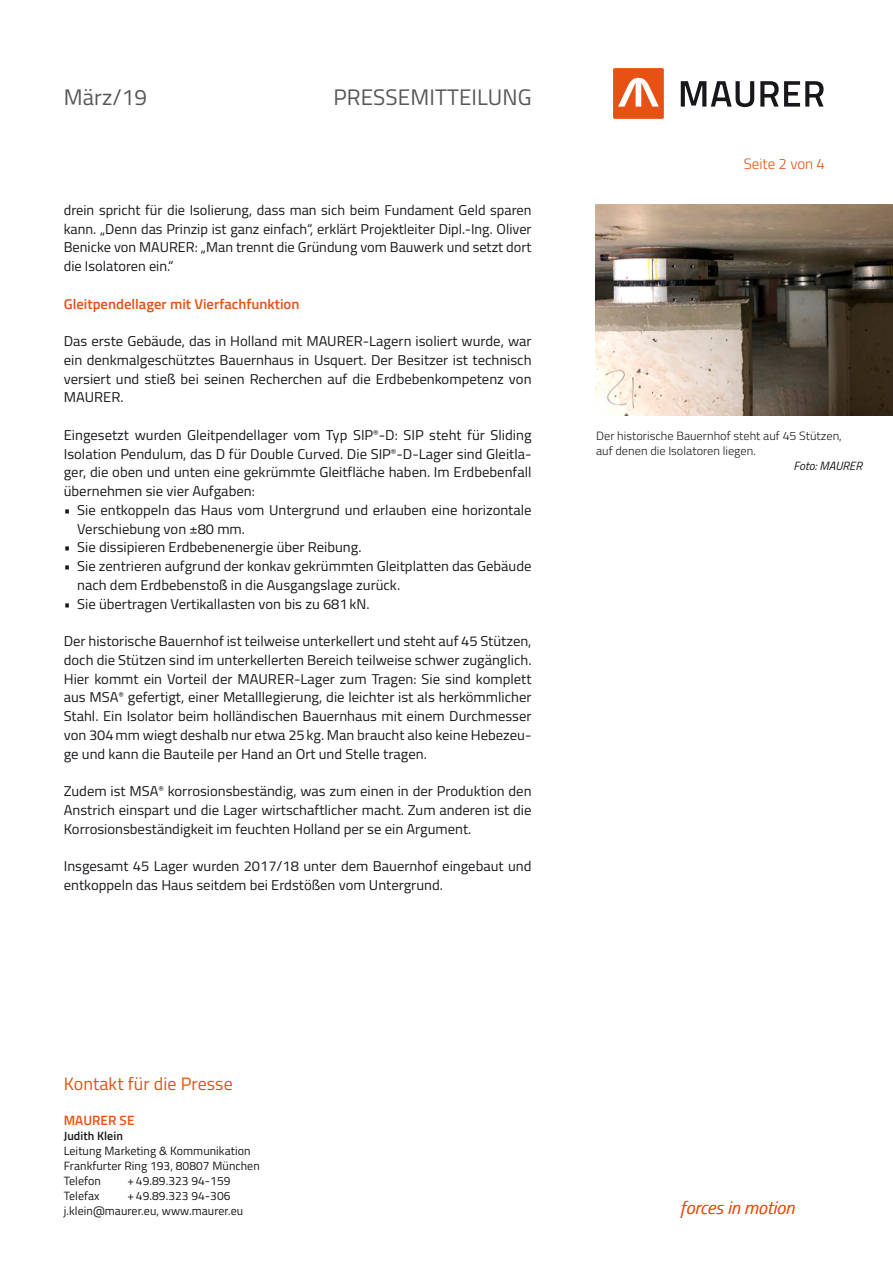
<style>
.page{position:relative;width:893px;height:1263px;background:#fff}
.page>*{position:absolute;margin:0;border:0;box-sizing:border-box;transform-origin:0 0}
.t1{font:22.5px "Titillium";letter-spacing:.005em;color:#58585a}
.t2{font:18px "Titillium";letter-spacing:.005em;color:#e75113}
.t3{font:italic 300 18px "Titillium";letter-spacing:.005em;color:#e75113}
.t4{font:300 15px "Titillium";color:#e75113}
.t5{font:14.25px/18.8px "Titillium";color:#1a171c;text-align:justify}
.t6{font:600 14.25px "Titillium";color:#e75113}
.t7{font:600 13.5px "Titillium";letter-spacing:.005em;color:#e75113}
.t8{font:12px/15px "Titillium";letter-spacing:.005em;color:#1a171c}
.t9{font:300 12px/15px "Titillium";color:#1a171c}
.t10{font:600 12px "Titillium";letter-spacing:.005em;color:#1a171c}
.t11{font:italic 12px "Titillium";color:#1a171c}
</style>
<div class="page">
<div style="left:613px;top:68px;width:51px;height:51px;background:#e75113;border-radius:2px"></div>
<svg style="left:681px;top:81px;width:73px;height:26px"></svg>
<svg style="left:760px;top:81px;width:64px;height:26px"></svg>
<svg style="left:618px;top:78px;width:41px;height:29px"></svg>
<img style="left:595px;top:204px;width:298px;height:211px">
<h1 class="t1" style="left:64px;top:81px;width:85px">März/19</h1>
<h1 class="t1" style="left:333px;top:81px;width:200px">PRESSEMITTEILUNG</h1>
<p class="t5" style="left:64px;top:200px;width:469px">drein spricht für die Isolierung, dass man sich beim Fundament Geld sparen kann. „Denn das Prinzip ist ganz einfach“, erklärt Projektleiter Dipl.-Ing. Oliver Benicke von MAURER: „Man trennt die Gründung vom Bauwerk und setzt dort die Isolatoren ein.“</p>
<p class="t6" style="left:64px;top:293px;width:237px">Gleitpendellager mit Vierfachfunktion</p>
<p class="t5" style="left:64px;top:331px;width:469px">Das erste Gebäude, das in Holland mit MAURER-Lagern isoliert wurde, war ein denkmalgeschütztes Bauernhaus in Usquert. Der Besitzer ist technisch versiert und stieß bei seinen Recherchen auf die Erdbebenkompetenz von MAURER.</p>
<p class="t5" style="left:64px;top:425px;width:469px">Eingesetzt wurden Gleitpendellager vom Typ SIP<sup>®</sup>-D: SIP steht für Sliding Isolation Pendulum, das D für Double Curved. Die SIP<sup>®</sup>-D-Lager sind Gleitla&shy;ger, die oben und unten eine gekrümmte Gleitfläche haben. Im Erdbebenfall übernehmen sie vier Aufgaben:</p>
<p class="t5" style="left:77px;top:500px;width:456px;text-indent:-13px">• Sie entkoppeln das Haus vom Untergrund und erlauben eine horizontale<br>Verschiebung von ±80 mm.</p>
<p class="t5" style="left:64px;top:537px;width:299px">• Sie dissipieren Erdbebenenergie über Reibung.</p>
<p class="t5" style="left:77px;top:556px;width:456px;text-indent:-13px">• Sie zentrieren aufgrund der konkav gekrümmten Gleitplatten das Gebäude nach dem Erdbebenstoß in die Ausgangslage zurück.</p>
<p class="t5" style="left:64px;top:593px;width:307px">• Sie übertragen Vertikallasten von bis zu 681kN.</p>
<p class="t5" style="left:64px;top:631px;width:469px">Der historische Bauernhof ist teilweise unterkellert und steht auf 45 Stützen, doch die Stützen sind im unterkellerten Bereich teilweise schwer zugänglich.<br>Hier kommt ein Vorteil der MAURER-Lager zum Tragen: Sie sind komplett aus MSA<sup>®</sup> gefertigt, einer Metalllegierung, die leichter ist als herkömmlicher Stahl. Ein Isolator beim holländischen Bauernhaus mit einem Durchmesser von 304mm wiegt deshalb nur etwa 25kg. Man braucht also keine Hebezeu&shy;ge und kann die Bauteile per Hand an Ort und Stelle tragen.</p>
<p class="t5" style="left:64px;top:781px;width:469px">Zudem ist MSA<sup>®</sup> korrosionsbeständig, was zum einen in der Produktion den Anstrich einspart und die Lager wirtschaftlicher macht. Zum anderen ist die Korrosionsbeständigkeit im feuchten Holland per se ein Argument.</p>
<p class="t5" style="left:64px;top:856px;width:469px">Insgesamt 45 Lager wurden 2017/18 unter dem Bauernhof eingebaut und entkoppeln das Haus seitdem bei Erdstößen vom Untergrund.</p>
<p class="t4" style="left:744px;top:152px;width:83px">Seite 2 von 4</p>
<p class="t9" style="left:596px;top:427px;width:247px">Der historische Bauernhof steht auf 45 Stützen, auf denen die Isolatoren liegen.</p>
<p class="t11" style="left:793px;top:457px;width:70px">Foto: MAURER</p>
<p class="t2" style="left:64px;top:1070px;width:171px">Kontakt für die Presse</p>
<p class="t7" style="left:64px;top:1109px;width:72px">MAURER SE</p>
<p class="t10" style="left:64px;top:1126px;width:61px">Judith Klein</p>
<p class="t8" style="left:64px;top:1142px;width:198px">Leitung Marketing &amp; Kommunikation<br>Frankfurter Ring 193, 80807 München<br>Telefon</p>
<p class="t8" style="left:128px;top:1172px;width:104px">+49.89.323 94-159</p>
<p class="t8" style="left:64px;top:1187px;width:37px">Telefax</p>
<p class="t8" style="left:64px;top:1187px;width:181px;text-indent:64px">+49.89.323 94-306 j.klein@maurer.eu, www.maurer.eu</p>
<p class="t3" style="left:680px;top:1194px;width:115px">forces in motion</p>
</div>
